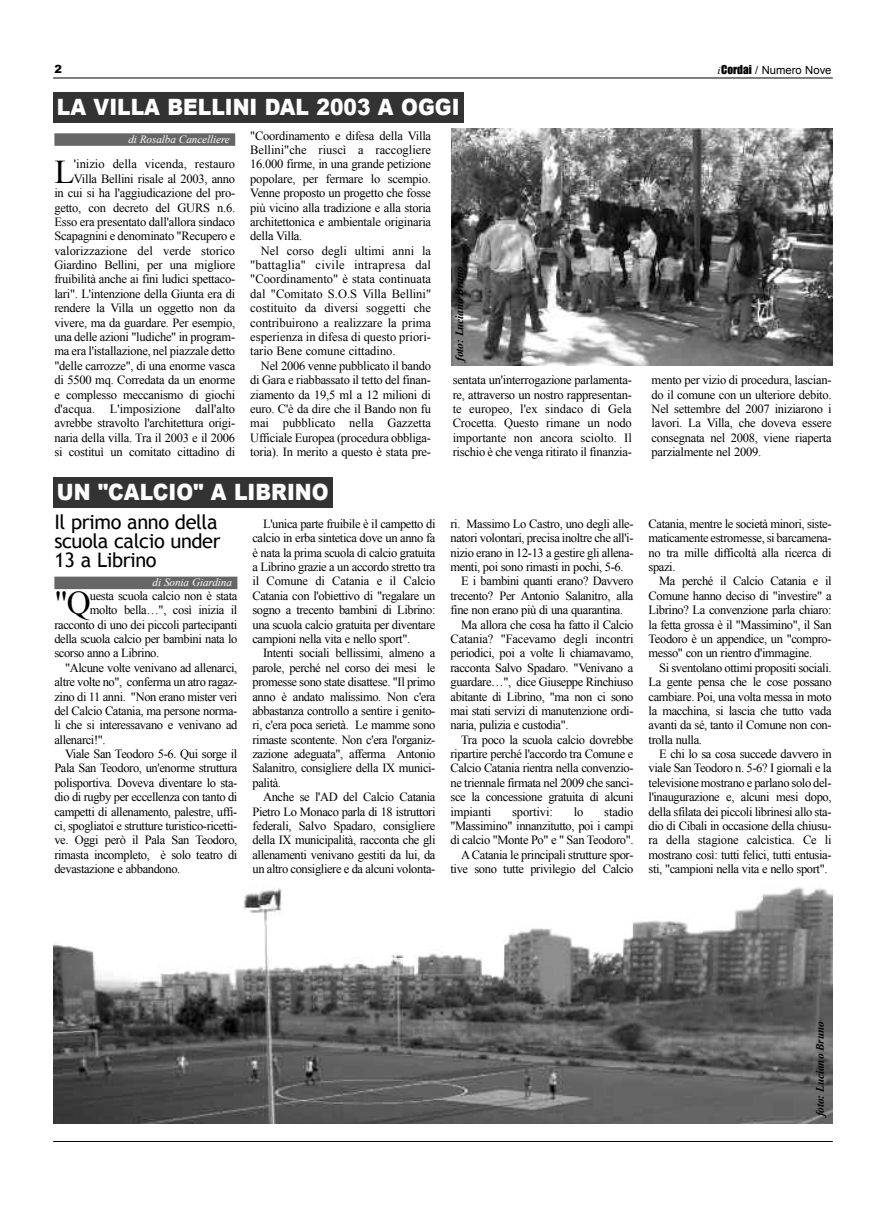
<style>
.page{position:relative;width:886px;height:1223px;background:#fff}
.page>*{position:absolute;margin:0;border:0;box-sizing:border-box;transform-origin:0 0}
.t1{font:33.25px "Times New Roman";color:#000}
.t2{font:900 22.5px "Arial";color:#fff;scale:.9 1}
.t3{font:20px/18.8px "Trebuchet MS";letter-spacing:-.02em;color:#000}
.t4{font:12.5px/14.4px "Times New Roman";letter-spacing:-.03em;color:#000;text-align:justify}
.t5{font:12.5px "Times New Roman";letter-spacing:-.01em;color:#000}
.t6{font:italic 11.25px "Times New Roman";letter-spacing:-.01em;color:#fff}
.t7{font:italic 700 11.25px "Times New Roman";letter-spacing:-.01em;color:#000}
.t8{font:11.25px "Arial";color:#000}
.t9{font:900 11.25px "Arial";color:#000}
.s1{font-family:"Times New Roman";font-style:italic}
.s2{font-family:"Impact"}
</style>
<div class="page">
<hr style="left:53px;top:1141px;width:780px;height:1px;background:#000">
<div style="left:54px;top:576px;width:183px;height:13px;background:#666"></div>
<div style="left:53px;top:478px;width:280px;height:30px;background:#333"></div>
<div style="left:53px;top:92px;width:411px;height:30px;background:#333"></div>
<div style="left:54px;top:133px;width:181px;height:13px;background:#666"></div>
<hr style="left:53px;top:78px;width:780px;height:1px;background:#000">
<img style="left:451px;top:128px;width:382px;height:237px">
<img style="left:53px;top:887px;width:780px;height:236px">
<p class="t9" style="left:54px;top:61px;width:9px">2</p>
<p class="t8" style="left:717px;top:64px;width:116px"><span class="s1">i</span><span class="s2">Cordai</span> / Numero Nove</p>
<h2 class="t2" style="left:57px;top:90px;width:449px">LA VILLA BELLINI DAL 2003 A OGGI</h2>
<p class="t6" style="left:128px;top:133px;width:103px">di Rosalba Cancelliere</p>
<h1 class="t1" style="left:54px;top:153px;width:22px">L</h1>
<p class="t4" style="left:250px;top:128px;width:182px">"Coordinamento e difesa della Villa Bellini"che riuscì a raccogliere 16.000 firme, in una grande petizione popolare, per fermare lo scempio.<br>Venne proposto un progetto che fosse più vicino alla tradizione e alla storia architettonica e ambientale originaria della Villa.</p>
<p class="t4" style="left:250px;top:243px;width:182px;text-indent:11px">Nel corso degli ultimi anni la "battaglia" civile intrapresa dal "Coordinamento" è stata continuata dal "Comitato S.O.S Villa Bellini" costituito da diversi soggetti che contribuirono a realizzare la prima esperienza in difesa di questo priori&shy;tario Bene comune cittadino.</p>
<p class="t4" style="left:250px;top:358px;width:182px;text-indent:11px">Nel 2006 venne pubblicato il bando di Gara e riabbassato il tetto del finan&shy;ziamento da 19,5 ml a 12 milioni di euro. C'è da dire che il Bando non fu mai pubblicato nella Gazzetta Ufficiale Europea (procedura obbliga&shy;toria). In merito a questo è stata pre-</p>
<p class="t4" style="left:54px;top:157px;width:182px;text-align:right">'inizio della vicenda, restauro Villa Bellini risale al 2003, anno<br>in cui si ha l'aggiudicazione del pro&shy;getto, con decreto del GURS n.6.<br>Esso era presentato dall'allora sindaco Scapagnini e denominato "Recupero e valorizzazione del verde storico Giardino Bellini, per una migliore fruibilità anche ai fini ludici spettaco&shy;lari". L'intenzione della Giunta era di rendere la Villa un oggetto non da vivere, ma da guardare. Per esempio, una delle azioni "ludiche" in program&shy;ma era l'istallazione, nel piazzale detto "delle carrozze", di una enorme vasca di 5500 mq. Corredata da un enorme e complesso meccanismo di giochi d'acqua. L'imposizione dall'alto avrebbe stravolto l'architettura origi&shy;naria della villa. Tra il 2003 e il 2006 si costituì un comitato cittadino di</p>
<p class="t7" style="left:453px;top:361px;width:96px;rotate:-90deg">foto: Luciano Bruno</p>
<p class="t4" style="left:453px;top:373px;width:181px">sentata un'interrogazione parlamenta&shy;re, attraverso un nostro rappresentan&shy;te europeo, l'ex sindaco di Gela Crocetta. Questo rimane un nodo importante non ancora sciolto. Il rischio è che venga ritirato il finanzia-</p>
<p class="t4" style="left:651px;top:373px;width:181px">mento per vizio di procedura, lascian&shy;do il comune con un ulteriore debito.<br>Nel settembre del 2007 iniziarono i lavori. La Villa, che doveva essere consegnata nel 2008, viene riaperta parzialmente nel 2009.</p>
<h2 class="t2" style="left:57px;top:476px;width:303px">UN "CALCIO" A LIBRINO</h2>
<h3 class="t3" style="left:54px;top:512px;width:168px">Il primo anno della scuola calcio under<br>13 a Librino</h3>
<p class="t6" style="left:152px;top:576px;width:81px">di Sonia Giardina</p>
<h1 class="t1" style="left:54px;top:584px;width:38px">"Q</h1>
<p class="t4" style="left:90px;top:588px;width:149px">uesta scuola calcio non è stata</p>
<p class="t4" style="left:90px;top:603px;width:149px">molto bella…", così inizia il</p>
<p class="t4" style="left:54px;top:617px;width:184px">racconto di uno dei piccoli partecipanti</p>
<p class="t4" style="left:54px;top:631px;width:184px">della scuola calcio per bambini nata lo</p>
<p class="t4" style="left:54px;top:646px;width:106px">scorso anno a Librino.</p>
<p class="t4" style="left:65px;top:660px;width:174px">"Alcune volte venivano ad allenarci,</p>
<p class="t4" style="left:54px;top:674px;width:184px">altre volte no", conferma un atro ragaz-</p>
<p class="t4" style="left:54px;top:689px;width:184px">zino di 11 anni. "Non erano mister veri</p>
<p class="t4" style="left:54px;top:703px;width:184px">del Calcio Catania, ma persone norma-</p>
<p class="t4" style="left:54px;top:718px;width:184px">li che si interessavano e venivano ad</p>
<p class="t4" style="left:54px;top:732px;width:53px">allenarci!".</p>
<p class="t4" style="left:65px;top:746px;width:174px">Viale San Teodoro 5-6. Qui sorge il</p>
<p class="t4" style="left:54px;top:761px;width:184px">Pala San Teodoro, un'enorme struttura</p>
<p class="t4" style="left:54px;top:775px;width:184px">polisportiva. Doveva diventare lo sta-</p>
<p class="t4" style="left:54px;top:789px;width:184px">dio di rugby per eccellenza con tanto di</p>
<p class="t4" style="left:54px;top:804px;width:184px">campetti di allenamento, palestre, uffi-</p>
<p class="t4" style="left:54px;top:818px;width:184px">ci, spogliatoi e strutture turistico-ricetti-</p>
<p class="t4" style="left:54px;top:833px;width:184px">ve. Oggi però il Pala San Teodoro,</p>
<p class="t4" style="left:54px;top:847px;width:184px">rimasta incompleto, è solo teatro di</p>
<p class="t4" style="left:54px;top:861px;width:127px">devastazione e abbandono.</p>
<p class="t4" style="left:252px;top:516px;width:184px;text-indent:11px">L'unica parte fruibile è il campetto di calcio in erba sintetica dove un anno fa è nata la prima scuola di calcio gratuita a Librino grazie a un accordo stretto tra il Comune di Catania e il Calcio Catania con l'obiettivo di "regalare un sogno a trecento bambini di Librino: una scuola calcio gratuita per diventare campioni nella vita e nello sport".</p>
<p class="t4" style="left:252px;top:646px;width:184px;text-indent:11px">Intenti sociali bellissimi, almeno a parole, perché nel corso dei mesi le promesse sono state disattese. "Il primo anno è andato malissimo. Non c'era abbastanza controllo a sentire i genito&shy;ri, c'era poca serietà. Le mamme sono rimaste scontente. Non c'era l'organiz&shy;zazione adeguata", afferma Antonio Salanitro, consigliere della IX munici&shy;palità.</p>
<p class="t4" style="left:252px;top:789px;width:184px;text-indent:11px">Anche se l'AD del Calcio Catania Pietro Lo Monaco parla di 18 istruttori federali, Salvo Spadaro, consigliere della IX municipalità, racconta che gli allenamenti venivano gestiti da lui, da un altro consigliere e da alcuni volonta-</p>
<p class="t4" style="left:450px;top:516px;width:184px">ri. Massimo Lo Castro, uno degli alle-</p>
<p class="t4" style="left:450px;top:531px;width:184px">natori volontari, precisa inoltre che all'i-</p>
<p class="t4" style="left:450px;top:545px;width:184px">nizio erano in 12-13 a gestire gli allena-</p>
<p class="t4" style="left:450px;top:559px;width:175px">menti, poi sono rimasti in pochi, 5-6.</p>
<p class="t4" style="left:461px;top:574px;width:174px">E i bambini quanti erano? Davvero</p>
<p class="t4" style="left:450px;top:588px;width:184px">trecento? Per Antonio Salanitro, alla</p>
<p class="t4" style="left:450px;top:603px;width:174px">fine non erano più di una quarantina.</p>
<p class="t4" style="left:461px;top:617px;width:174px">Ma allora che cosa ha fatto il Calcio</p>
<p class="t5" style="left:450px;top:632px;width:184px">Catania? "Facevamo degli incontri</p>
<p class="t4" style="left:450px;top:646px;width:184px">periodici, poi a volte li chiamavamo,</p>
<p class="t4" style="left:450px;top:660px;width:184px">racconta Salvo Spadaro. "Venivano a</p>
<p class="t4" style="left:450px;top:674px;width:184px">guardare…", dice Giuseppe Rinchiuso</p>
<p class="t4" style="left:450px;top:689px;width:184px">abitante di Librino, "ma non ci sono</p>
<p class="t4" style="left:450px;top:703px;width:184px">mai stati servizi di manutenzione ordi-</p>
<p class="t4" style="left:450px;top:718px;width:120px">naria, pulizia e custodia".</p>
<p class="t4" style="left:461px;top:732px;width:174px">Tra poco la scuola calcio dovrebbe</p>
<p class="t4" style="left:450px;top:746px;width:184px">ripartire perché l'accordo tra Comune e</p>
<p class="t4" style="left:450px;top:761px;width:184px">Calcio Catania rientra nella convenzio-</p>
<p class="t4" style="left:450px;top:775px;width:184px">ne triennale firmata nel 2009 che sanci-</p>
<p class="t4" style="left:450px;top:789px;width:184px">sce la concessione gratuita di alcuni</p>
<p class="t5" style="left:450px;top:804px;width:42px">impianti</p>
<p class="t5" style="left:512px;top:804px;width:42px">sportivi:</p>
<p class="t4" style="left:574px;top:804px;width:11px">lo</p>
<p class="t4" style="left:450px;top:804px;width:184px;text-align:right">stadio<br>"Massimino" innanzitutto, poi i campi di calcio "Monte Po" e " San Teodoro".<br>A Catania le principali strutture spor&shy;tive sono tutte privilegio del Calcio</p>
<p class="t4" style="left:648px;top:516px;width:184px">Catania, mentre le società minori, siste&shy;maticamente estromesse, si barcamena&shy;no tra mille difficoltà alla ricerca di spazi.</p>
<p class="t4" style="left:648px;top:574px;width:184px;text-indent:11px">Ma perché il Calcio Catania e il Comune hanno deciso di "investire" a Librino? La convenzione parla chiaro: la fetta grossa è il "Massimino", il San Teodoro è un appendice, un "compro&shy;messo" con un rientro d'immagine.</p>
<p class="t4" style="left:648px;top:660px;width:184px;text-indent:11px">Si sventolano ottimi propositi sociali.<br>La gente pensa che le cose possano cambiare. Poi, una volta messa in moto la macchina, si lascia che tutto vada avanti da sé, tanto il Comune non con&shy;trolla nulla.</p>
<p class="t4" style="left:648px;top:746px;width:184px;text-indent:11px">E chi lo sa cosa succede davvero in viale San Teodoro n. 5-6? I giornali e la televisione mostrano e parlano solo del&shy;l'inaugurazione e, alcuni mesi dopo, della sfilata dei piccoli librinesi allo sta&shy;dio di Cibali in occasione della chiusu&shy;ra della stagione calcistica. Ce li mostrano così: tutti felici, tutti entusia&shy;sti, "campioni nella vita e nello sport".</p>
<p class="t7" style="left:814px;top:1116px;width:96px;rotate:-90deg">foto: Luciano Bruno</p>
</div>
